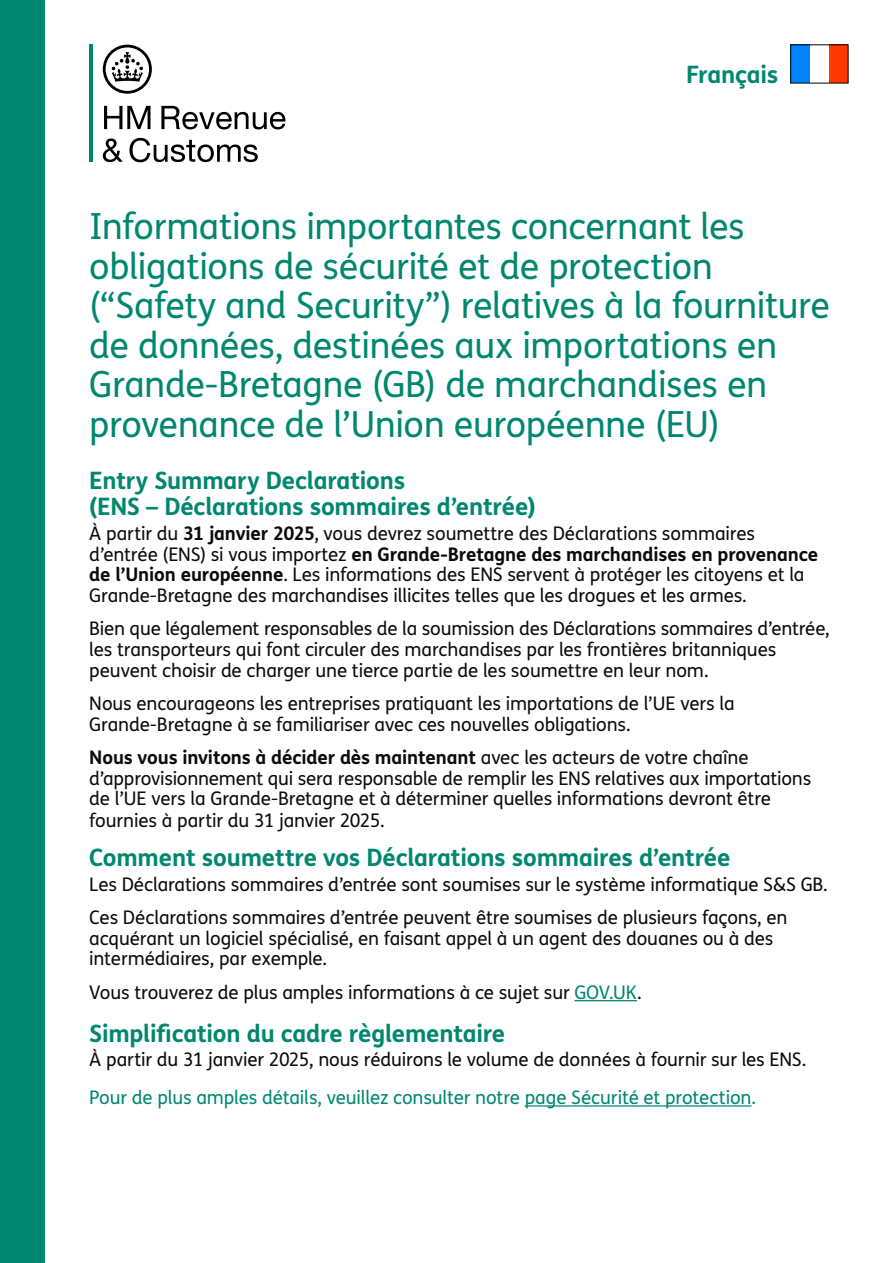
<style>
.page{position:relative;width:893px;height:1263px;background:#fff}
.page>*{position:absolute;margin:0;border:0;box-sizing:border-box;transform-origin:0 0}
.Heading_VI{font:36px/39.6px "FS Me Pro";letter-spacing:-.01em;color:#00876f}
.Subhead_VI{font:700 24px/26.4px "FS Me Pro";letter-spacing:-.01em;color:#00876f}
._3_-_Language{font:700 24px "FS Me Pro";letter-spacing:-.01em;color:#00876f}
.Bodycopy_VI{font:18.75px/20.7px "FS Me Pro";letter-spacing:-.01em;color:#0a0c0c}
.Bodycopy_VI-2{font:18.75px "FS Me Pro";letter-spacing:-.01em;color:#00876f}
.s1{font-weight:700}
.s2{color:#00876f}
</style>
<div class="page">
<div style="left:0;top:0;width:45px;height:1263px;background:#00876f"></div>
<svg style="left:103px;top:45px;width:49px;height:49px"></svg>
<svg style="left:104px;top:106px;width:46px;height:23px"></svg>
<svg style="left:161px;top:106px;width:125px;height:23px"></svg>
<svg style="left:103px;top:138px;width:20px;height:24px"></svg>
<svg style="left:129px;top:138px;width:129px;height:24px"></svg>
<hr style="left:89px;top:45px;width:3px;height:117px;background:#00876f">
<hr style="left:574px;top:1000px;width:63px;height:1px;background:#00876f">
<hr style="left:525px;top:1105px;width:226px;height:1px;background:#00876f">
<div style="left:791px;top:45px;width:57px;height:38px;background:#ff3800"></div>
<div style="left:791px;top:45px;width:38px;height:38px;background:#fff"></div>
<div style="left:791px;top:45px;width:19px;height:38px;background:#0083ff"></div>
<p class="_3_-_Language" style="left:686px;top:56px;width:94px">Français</p>
<h1 class="Heading_VI" style="left:89px;top:206px;width:742px">Informations importantes concernant les obligations de sécurité et de protection (“Safety and Security”) relatives à la fourniture de données, destinées aux importations en Grande-Bretagne (GB) de marchandises en provenance de l’Union européenne (EU)</h1>
<p class="Subhead_VI" style="left:89px;top:466px;width:448px">Entry Summary Declarations<br>(ENS – Déclarations sommaires d’entrée)</p>
<p class="Bodycopy_VI" style="left:89px;top:523px;width:730px">À partir du <span class="s1">31 janvier 2025</span>, vous devrez soumettre des Déclarations sommaires d’entrée (ENS) si vous importez <span class="s1">en Grande-Bretagne des marchandises en provenance de l’Union européenne</span>. Les informations des ENS servent à protéger les citoyens et la Grande-Bretagne des marchandises illicites telles que les drogues et les armes.</p>
<p class="Bodycopy_VI" style="left:89px;top:618px;width:742px">Bien que légalement responsables de la soumission des Déclarations sommaires d’entrée, les transporteurs qui font circuler des marchandises par les frontières britanniques peuvent choisir de charger une tierce partie de les soumettre en leur nom.</p>
<p class="Bodycopy_VI" style="left:89px;top:693px;width:647px">Nous encourageons les entreprises pratiquant les importations de l’UE vers la<br>Grande-Bretagne à se familiariser avec ces nouvelles obligations.</p>
<p class="Bodycopy_VI" style="left:89px;top:747px;width:723px"><span class="s1">Nous vous invitons à décider dès maintenant</span> avec les acteurs de votre chaîne d’approvisionnement qui sera responsable de remplir les ENS relatives aux importations de l’UE vers la Grande-Bretagne et à déterminer quelles informations devront être fournies à partir du 31 janvier 2025.</p>
<p class="Subhead_VI" style="left:89px;top:843px;width:643px">Comment soumettre vos Déclarations sommaires d’entrée</p>
<p class="Bodycopy_VI" style="left:89px;top:873px;width:740px">Les Déclarations sommaires d’entrée sont soumises sur le système informatique S&amp;S GB.</p>
<p class="Bodycopy_VI" style="left:89px;top:907px;width:700px">Ces Déclarations sommaires d’entrée peuvent être soumises de plusieurs façons, en acquérant un logiciel spécialisé, en faisant appel à un agent des douanes ou à des intermédiaires, par exemple.</p>
<p class="Bodycopy_VI" style="left:89px;top:981px;width:554px">Vous trouverez de plus amples informations à ce sujet sur <span class="s2">GOV.UK</span>.</p>
<p class="Subhead_VI" style="left:89px;top:1019px;width:417px">Simplification du cadre règlementaire</p>
<p class="Bodycopy_VI" style="left:89px;top:1049px;width:718px">À partir du 31 janvier 2025, nous réduirons le volume de données à fournir sur les ENS.</p>
<p class="Bodycopy_VI-2" style="left:89px;top:1084px;width:668px">Pour de plus amples détails, veuillez consulter notre page Sécurité et protection.</p>
</div>
